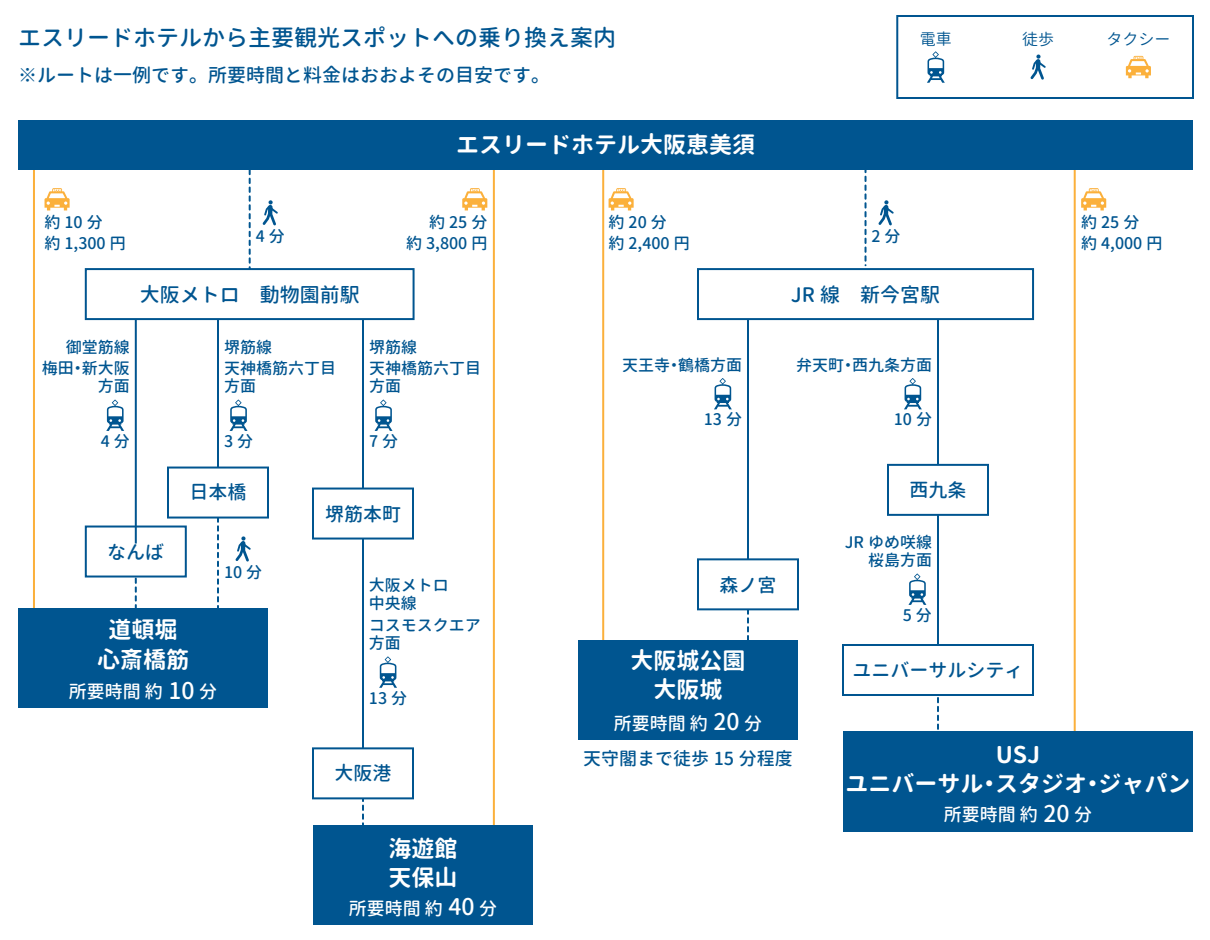
<style>
.page{position:relative;width:1210px;height:940px;background:#fff}
.page>*{position:absolute;margin:0;border:0;box-sizing:border-box;transform-origin:0 0}
.t1{font:700 23px/29px "Gen Jyuu Gothic";color:#fff;text-align:center}
.t2{font:500 23px "Gen Jyuu Gothic";color:#005590}
.t3{font:500 20px "Gen Jyuu Gothic";color:#005590}
.t4{font:500 19px "Gen Jyuu Gothic";color:#005590}
.t5{font:500 18px "Gen Jyuu Gothic";color:#fff}
.t6{font:500 18px "Gen Jyuu Gothic";color:#005590}
.t7{font:500 16px/18px "Gen Jyuu Gothic";color:#005590}
.t8{font:16px "Gen Jyuu Gothic";color:#005590}
.s1{font-size:23px}
</style>
<div class="page">
<hr style="left:1074px;top:163px;width:2px;height:595px;background:#fbb03b">
<hr style="left:602px;top:157px;width:2px;height:508px;background:#fbb03b">
<hr style="left:493px;top:160px;width:2px;height:680px;background:#fbb03b">
<svg style="left:249px;top:170px;width:2px;height:98px"></svg>
<svg style="left:362px;top:799px;width:2px;height:26px"></svg>
<svg style="left:865px;top:170px;width:2px;height:95px"></svg>
<hr style="left:33px;top:154px;width:2px;height:488px;background:#fbb03b">
<div style="left:18px;top:120px;width:1175px;height:50px;background:#005590"></div>
<svg style="left:263px;top:200px;width:15px;height:25px"></svg>
<svg style="left:235px;top:536px;width:16px;height:26px"></svg>
<svg style="left:45px;top:188px;width:25px;height:22px"></svg>
<svg style="left:462px;top:188px;width:25px;height:22px"></svg>
<svg style="left:609px;top:188px;width:25px;height:22px"></svg>
<svg style="left:1081px;top:188px;width:25px;height:22px"></svg>
<svg style="left:878px;top:200px;width:16px;height:25px"></svg>
<svg style="left:217px;top:519px;width:2px;height:89px"></svg>
<svg style="left:747px;top:610px;width:2px;height:30px"></svg>
<svg style="left:937px;top:697px;width:2px;height:33px"></svg>
<hr style="left:217px;top:297px;width:2px;height:181px;background:#005590">
<hr style="left:362px;top:298px;width:2px;height:464px;background:#005590">
<div style="left:312px;top:488px;width:102px;height:52px;background:#fff;border:2px solid #005590"></div>
<svg style="left:230px;top:400px;width:18px;height:31px"></svg>
<svg style="left:375px;top:400px;width:18px;height:31px"></svg>
<svg style="left:135px;top:578px;width:2px;height:30px"></svg>
<div style="left:85px;top:526px;width:102px;height:52px;background:#fff;border:2px solid #005590"></div>
<hr style="left:135px;top:311px;width:2px;height:233px;background:#005590">
<svg style="left:106px;top:400px;width:18px;height:31px"></svg>
<hr style="left:747px;top:292px;width:2px;height:305px;background:#005590">
<svg style="left:714px;top:378px;width:18px;height:31px"></svg>
<svg style="left:908px;top:573px;width:18px;height:32px"></svg>
<div style="left:697px;top:558px;width:102px;height:52px;background:#fff;border:2px solid #005590"></div>
<div style="left:312px;top:747px;width:102px;height:52px;background:#fff;border:2px solid #005590"></div>
<div style="left:85px;top:268px;width:330px;height:52px;background:#fff;border:2px solid #005590"></div>
<div style="left:18px;top:608px;width:250px;height:100px;background:#005590"></div>
<div style="left:313px;top:825px;width:220px;height:100px;background:#005590"></div>
<div style="left:578px;top:640px;width:220px;height:100px;background:#005590"></div>
<div style="left:843px;top:731px;width:350px;height:100px;background:#005590"></div>
<svg style="left:379px;top:656px;width:18px;height:32px"></svg>
<hr style="left:937px;top:291px;width:2px;height:369px;background:#005590">
<svg style="left:904px;top:378px;width:18px;height:31px"></svg>
<div style="left:167px;top:467px;width:102px;height:52px;background:#fff;border:2px solid #005590"></div>
<div style="left:697px;top:268px;width:337px;height:52px;background:#fff;border:2px solid #005590"></div>
<div style="left:887px;top:464px;width:102px;height:52px;background:#fff;border:2px solid #005590"></div>
<div style="left:842px;top:644px;width:192px;height:52px;background:#fff;border:2px solid #005590"></div>
<div style="left:896px;top:15px;width:298px;height:84px;background:#fff;border:2px solid #005590"></div>
<svg style="left:927px;top:51px;width:18px;height:32px"></svg>
<svg style="left:1030px;top:55px;width:16px;height:25px"></svg>
<svg style="left:1126px;top:56px;width:25px;height:22px"></svg>
<h1 class="t2" style="left:18px;top:21px;width:599px">エスリードホテルから主要観光スポットへの乗り換え案内</h1>
<p class="t4" style="left:18px;top:61px;width:533px">※ルートは一例です。所要時間と料金はおおよその目安です。</p>
<h1 class="t1" style="left:456px;top:129px;width:300px">エスリードホテル大阪恵美須</h1>
<p class="t8" style="left:920px;top:28px;width:33px">電車</p>
<p class="t8" style="left:1022px;top:28px;width:33px">徒歩</p>
<p class="t8" style="left:1106px;top:28px;width:65px">タクシー</p>
<p class="t7" style="left:45px;top:212px;width:83px;line-height:20.9px">約10分<br>約 1,300 円</p>
<p class="t7" style="left:406px;top:212px;width:83px;line-height:20.9px;text-align:right">約25分<br>約 3,800 円</p>
<p class="t7" style="left:609px;top:212px;width:83px;line-height:20.9px">約20分<br>約 2,400 円</p>
<p class="t7" style="left:1081px;top:213px;width:60px">約25分</p>
<p class="t7" style="left:256px;top:227px;width:31px">4分</p>
<p class="t7" style="left:872px;top:227px;width:31px">2分</p>
<p class="t7" style="left:1081px;top:234px;width:83px">約 4,000 円</p>
<p class="t3" style="left:140px;top:281px;width:221px">大阪メトロ　動物園前駅</p>
<p class="t7" style="left:66px;top:337px;width:66px">御堂筋線</p>
<p class="t7" style="left:42px;top:359px;width:89px;text-align:right">梅田・新大阪方面</p>
<p class="t7" style="left:224px;top:335px;width:113px;line-height:21.9px">堺筋線<br>天神橋筋六丁目</p>
<p class="t7" style="left:224px;top:377px;width:33px">方面</p>
<p class="t7" style="left:369px;top:335px;width:113px;line-height:21.9px">堺筋線<br>天神橋筋六丁目</p>
<p class="t7" style="left:369px;top:377px;width:33px">方面</p>
<p class="t7" style="left:101px;top:432px;width:31px">4分</p>
<p class="t7" style="left:224px;top:432px;width:31px">3分</p>
<p class="t4" style="left:190px;top:478px;width:58px">日本橋</p>
<p class="t7" style="left:369px;top:432px;width:31px">7分</p>
<p class="t4" style="left:325px;top:500px;width:77px">堺筋本町</p>
<p class="t4" style="left:107px;top:539px;width:59px">なんば</p>
<p class="t7" style="left:224px;top:563px;width:40px">10 分</p>
<h1 class="t1" style="left:97px;top:615px;width:93px">道頓堀心斎橋筋</h1>
<p class="t5" style="left:69px;top:678px;width:150px">所要時間 約 <span class="s1">10</span> 分</p>
<p class="t7" style="left:369px;top:576px;width:81px">大阪メトロ中央線</p>
<p class="t7" style="left:369px;top:616px;width:113px">コスモスクエア方面</p>
<p class="t7" style="left:369px;top:688px;width:40px">13 分</p>
<p class="t4" style="left:334px;top:759px;width:58px">大阪港</p>
<h1 class="t1" style="left:388px;top:833px;width:70px;text-align:left">海遊館天保山</h1>
<p class="t5" style="left:349px;top:895px;width:150px">所要時間 約 <span class="s1">40</span> 分</p>
<p class="t7" style="left:622px;top:356px;width:121px">天王寺・鶴橋方面</p>
<p class="t7" style="left:704px;top:410px;width:40px">13 分</p>
<p class="t3" style="left:791px;top:281px;width:151px">JR 線　新今宮駅</p>
<p class="t7" style="left:796px;top:356px;width:137px">弁天町・西九条方面</p>
<p class="t7" style="left:894px;top:410px;width:40px">10 分</p>
<p class="t4" style="left:720px;top:571px;width:58px">森ノ宮</p>
<h1 class="t1" style="left:630px;top:645px;width:116px">大阪城公園大阪城</h1>
<p class="t5" style="left:614px;top:710px;width:150px">所要時間 約 <span class="s1">20</span> 分</p>
<p class="t4" style="left:910px;top:477px;width:58px">西九条</p>
<p class="t7" style="left:845px;top:533px;width:89px;text-align:right">JR ゆめ咲線桜島方面</p>
<p class="t7" style="left:903px;top:605px;width:31px">5分</p>
<p class="t4" style="left:852px;top:657px;width:172px">ユニバーサルシティ</p>
<p class="t6" style="left:583px;top:746px;width:211px">天守閣まで徒歩 15 分程度</p>
<h1 class="t1" style="left:846px;top:739px;width:346px">USJ<br>ユニバーサル・スタジオ・ジャパン</h1>
<p class="t5" style="left:944px;top:801px;width:150px">所要時間 約 <span class="s1">20</span> 分</p>
</div>
